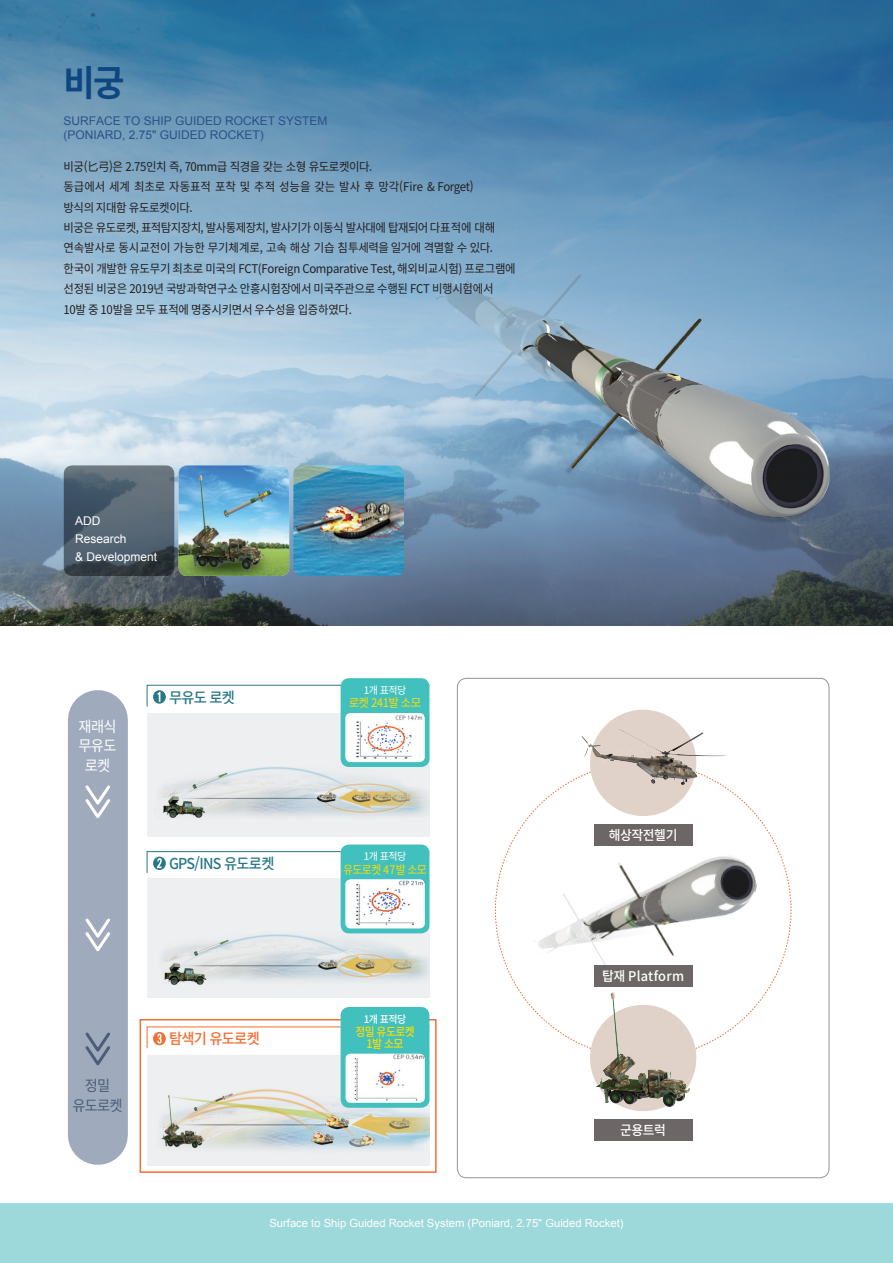
<style>
.page{position:relative;width:893px;height:1263px;background:#fff}
.page>*{position:absolute;margin:0;border:0;box-sizing:border-box;transform-origin:0 0}
.t1{font:700 36px "Noto Sans CJ Kkr";color:#0d4680;scale:.95 1}
.t2{font:500 15px "Noto Sans CJ Kkr";letter-spacing:-.05em;color:#287787;scale:.95 1}
.t3{font:15px "Noto Sans CJ Kkr";letter-spacing:-.05em;color:#fff;scale:.95 1}
.t4{font:500 15px "Noto Sans CJ Kkr";letter-spacing:-.05em;color:#f36e31;scale:.95 1}
.t5{font:15px "Noto Sans CJ Kkr";letter-spacing:-.05em;color:#4d5d77;scale:.95 1}
.t6{font:500 13.35px "Noto Sans CJ Kkr";letter-spacing:-.035em;color:#fff;scale:.96 1}
.t7{font:500 13.35px "Noto Sans CJ Kkr";letter-spacing:.025em;color:#fff;scale:.96 1}
.t8{font:12px/20.4px "Noto Sans CJ Kkr";letter-spacing:-.025em;color:#231f20;scale:.95 1}
.t9{font:12px/13.5px "Arial";color:#2b5188}
.t10{font:12px "Arial";color:#fff}
.t11{font:500 11.85px "Noto Sans CJ Kkr";letter-spacing:-.05em;color:#ffdc01;scale:.91 1}
.t12{font:11.85px "Noto Sans CJ Kkr";letter-spacing:-.05em;color:#ffdc01;scale:.91 1}
.t13{font:11.85px "Noto Sans CJ Kkr";letter-spacing:-.05em;color:#ffdc01;scale:.96 1}
.t14{font:11.25px "Arial";color:#fff}
.t15{font:10.35px "Noto Sans CJ Kkr";letter-spacing:-.05em;color:#fff;scale:.96 1}
.t16{font:500 10.35px "Noto Sans CJ Kkr";color:#fff;scale:.96 1}
</style>
<div class="page">
<div style="left:68px;top:720px;width:60px;height:415px;background:#9fabbc"></div>
<svg style="left:495px;top:762px;width:296px;height:296px"></svg>
<div style="left:140px;top:1019px;width:297px;height:154px;border:2px solid #f36e31"></div>
<img style="left:0;top:0;width:893px;height:625px">
<img style="left:179px;top:465px;width:110px;height:111px">
<img style="left:293px;top:465px;width:111px;height:111px">
<div style="left:594px;top:1120px;width:98px;height:21px;background:#6d6666"></div>
<svg style="left:64px;top:465px;width:110px;height:111px;background:#4f5e6a"></svg>
<div style="left:0;top:1203px;width:893px;height:60px;background:#9dd8db"></div>
<img style="left:434px;top:274px;width:395px;height:249px">
<div style="left:147px;top:714px;width:282px;height:123px;background:#edeff1"></div>
<img style="left:161px;top:728px;width:268px;height:90px">
<div style="left:147px;top:879px;width:282px;height:119px;background:#edeff1"></div>
<img style="left:162px;top:887px;width:267px;height:98px">
<div style="left:147px;top:1055px;width:282px;height:111px;background:#edeff1"></div>
<img style="left:160px;top:1056px;width:269px;height:94px">
<div style="left:341px;top:844px;width:88px;height:89px;background:#42c0bd;border-radius:9px"></div>
<div style="left:346px;top:879px;width:79px;height:49px;background:#fff;border-radius:5px"></div>
<img style="left:346px;top:879px;width:79px;height:46px">
<div style="left:341px;top:1007px;width:88px;height:101px;background:#42c0bd;border-radius:9px"></div>
<div style="left:346px;top:1054px;width:79px;height:49px;background:#fff;border-radius:5px"></div>
<img style="left:348px;top:1054px;width:77px;height:47px">
<div style="left:341px;top:678px;width:88px;height:89px;background:#42c0bd;border-radius:9px"></div>
<div style="left:346px;top:713px;width:79px;height:49px;background:#fff;border-radius:5px"></div>
<img style="left:346px;top:713px;width:79px;height:47px">
<svg style="left:85px;top:785px;width:25px;height:34px"></svg>
<svg style="left:85px;top:918px;width:25px;height:34px"></svg>
<svg style="left:85px;top:1032px;width:25px;height:34px"></svg>
<div style="left:590px;top:710px;width:106px;height:106px;background:#e0d2c8;border-radius:50%"></div>
<div style="left:590px;top:1005px;width:106px;height:106px;background:#e0d2c8;border-radius:50%"></div>
<img style="left:531px;top:822px;width:230px;height:168px">
<div style="left:594px;top:965px;width:98px;height:21px;background:#6d6666"></div>
<img style="left:597px;top:992px;width:92px;height:114px">
<img style="left:581px;top:729px;width:93px;height:55px">
<svg style="left:146px;top:684px;width:284px;height:23px"></svg>
<svg style="left:146px;top:1026px;width:284px;height:23px"></svg>
<svg style="left:146px;top:851px;width:284px;height:23px"></svg>
<p class="t1" style="left:63px;top:62px;width:66px">비궁</p>
<p class="t9" style="left:63px;top:115px;width:266px">SURFACE TO SHIP GUIDED ROCKET SYSTEM (PONIARD, 2.75" GUIDED ROCKET)</p>
<p class="t8" style="left:63px;top:156px;width:478px">비궁(匕弓)은 2.75인치 즉, 70mm급 직경을 갖는 소형 유도로켓이다.<br>동급에서 세계 최초로 자동표적 포착 및 추적 성능을 갖는 발사 후 망각(Fire &amp; Forget)<br>방식의 지대함 유도로켓이다.<br>비궁은 유도로켓, 표적탐지장치, 발사통제장치, 발사기가 이동식 발사대에 탑재되어 다표적에 대해 연속발사로 동시교전이 가능한 무기체계로, 고속 해상 기습 침투세력을일거에 격멸할 수 있다. 한국이 개발한 유도무기 최초로 미국의 FCT(Foreign Comparative Test, 해외비교시험) 프로그램에 선정된 비궁은 2019년 국방과학연구소 안흥시험장에서 미국주관으로 수행된 FCT 비행시험에서 10발 중 10발을 모두 표적에 명중시키면서 우수성을 입증하였다.</p>
<p class="t10" style="left:75px;top:513px;width:27px">ADD</p>
<p class="t10" style="left:75px;top:531px;width:53px">Research</p>
<p class="t10" style="left:75px;top:549px;width:84px">&amp; Development</p>
<p class="t3" style="left:78px;top:718px;width:42px">재래식</p>
<p class="t3" style="left:79px;top:737px;width:41px">무유도</p>
<p class="t3" style="left:85px;top:757px;width:28px">로켓</p>
<p class="t5" style="left:85px;top:1077px;width:28px">정밀</p>
<p class="t5" style="left:72px;top:1097px;width:54px">유도로켓</p>
<p class="t2" style="left:169px;top:689px;width:71px">무유도 로켓</p>
<p class="t2" style="left:169px;top:855px;width:112px">GPS/INS 유도로켓</p>
<p class="t4" style="left:169px;top:1030px;width:97px">탐색기 유도로켓</p>
<p class="t15" style="left:364px;top:684px;width:46px">1개 표적당</p>
<p class="t13" style="left:349px;top:696px;width:77px">로켓 241발 소모</p>
<p class="t15" style="left:364px;top:851px;width:46px">1개 표적당</p>
<p class="t12" style="left:343px;top:863px;width:93px">유도로켓 47발 소모</p>
<p class="t16" style="left:364px;top:1013px;width:46px">1개 표적당</p>
<p class="t11" style="left:355px;top:1025px;width:67px">정밀 유도로켓</p>
<p class="t11" style="left:367px;top:1037px;width:42px">1발 소모</p>
<p class="t6" style="left:609px;top:828px;width:73px">해상작전헬기</p>
<p class="t7" style="left:602px;top:968px;width:87px">탑재 Platform</p>
<p class="t6" style="left:620px;top:1123px;width:49px">군용트럭</p>
<p class="t14" style="left:269px;top:1216px;width:356px">Surface to Ship Guided Rocket System (Poniard, 2.75" Guided Rocket)</p>
</div>
